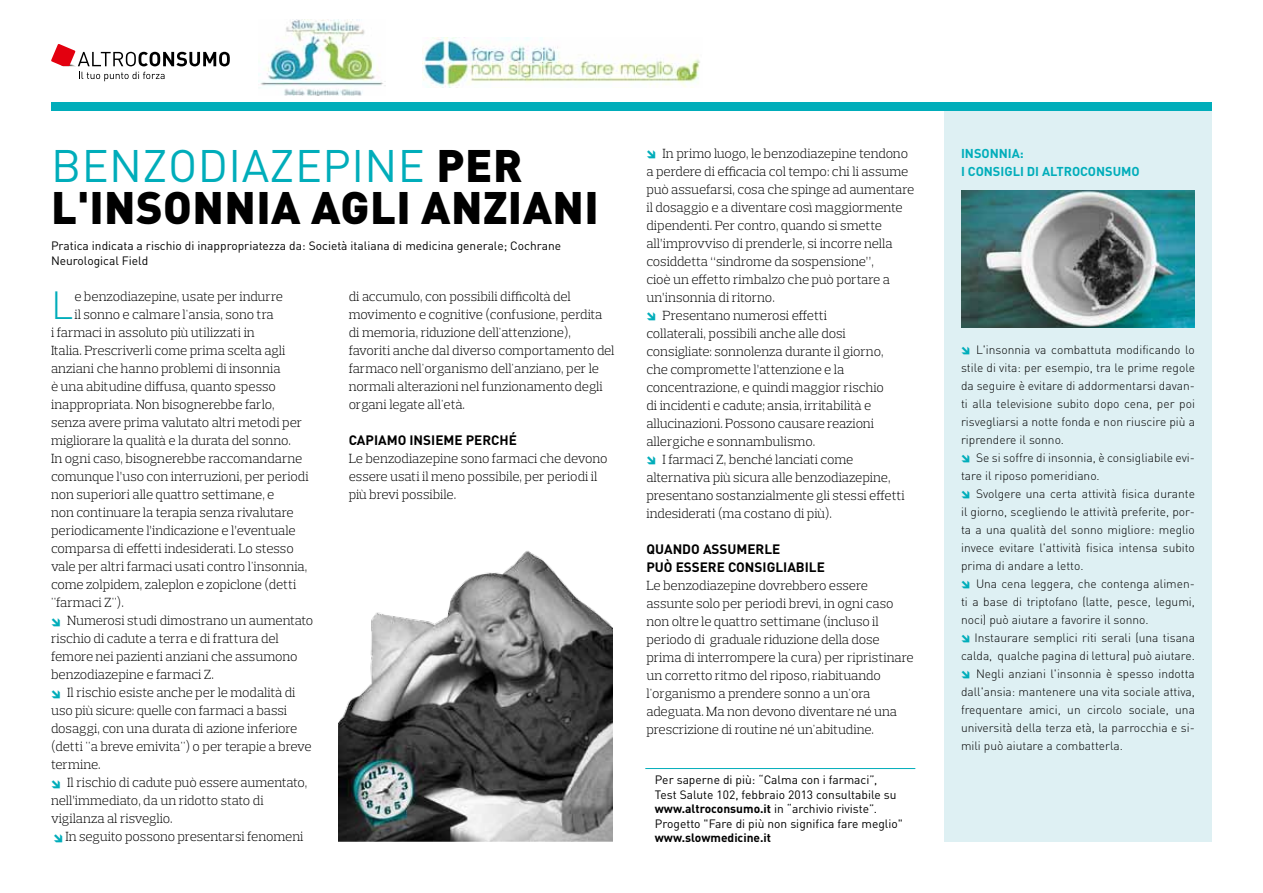
<style>
.page{position:relative;width:1263px;height:893px;background:#fff}
.page>*{position:absolute;margin:0;border:0;box-sizing:border-box;transform-origin:0 0}
.t1{font:900 45px/42px "DIN Pro";letter-spacing:.01em;color:#000}
.t2{font:300 38.85px "DIN Pro";color:#00adba}
.t3{font:300 13.5px/18px "Prelo Slab";letter-spacing:-.01em;color:#000}
.t4{font:700 13.5px/18px "DIN Pro";color:#000}
.t5{font:700 12.75px/18px "DIN Pro";color:#00adba}
.t6{font:300 12px/18px "DIN Pro";color:#000;text-align:justify}
.t7{font:12px/14.4px "DIN Pro";color:#000}
.t8{font:700 12px "DIN Pro";color:#000}
.s1{font-weight:400;color:#00adba}
.s2{font-weight:700}
</style>
<div class="page">
<div style="left:944px;top:103px;width:268px;height:739px;background:#def0f3"></div>
<div style="left:51px;top:102px;width:1161px;height:9px;background:#00adba"></div>
<svg style="left:51px;top:44px;width:179px;height:22px"></svg>
<svg style="left:79px;top:72px;width:86px;height:9px"></svg>
<img style="left:259px;top:20px;width:126px;height:76px">
<img style="left:961px;top:190px;width:234px;height:137px">
<hr style="left:645px;top:768px;width:270px;height:1px;background:#00adba">
<img style="left:338px;top:551px;width:274px;height:291px">
<img style="left:422px;top:37px;width:278px;height:51px">
<h1 class="t1" style="left:51px;top:139px;width:549px"><span class="s1">benzodiazepine</span> PER<br>L'INSONNIA AGLI ANZIANI</h1>
<p class="t7" style="left:51px;top:238px;width:512px">Pratica indicata a rischio di inappropriatezza da: Società italiana di medicina generale; Cochrane<br>Neurological Field</p>
<h2 class="t2" style="left:51px;top:275px;width:24px">L</h2>
<p class="t3" style="left:74px;top:288px;width:210px">e benzodiazepine, usate per indurre</p>
<p class="t3" style="left:74px;top:306px;width:201px">il sonno e calmare l'ansia, sono tra</p>
<p class="t3" style="left:51px;top:324px;width:205px">i farmaci in assoluto più utilizzati in</p>
<p class="t3" style="left:51px;top:342px;width:236px">Italia. Prescriverli come prima scelta agli</p>
<p class="t3" style="left:51px;top:360px;width:231px">anziani che hanno problemi di insonnia</p>
<p class="t3" style="left:51px;top:378px;width:226px">è una abitudine diffusa, quanto spesso</p>
<p class="t3" style="left:51px;top:396px;width:225px">inappropriata. Non bisognerebbe farlo,</p>
<p class="t3" style="left:51px;top:414px;width:253px">senza avere prima valutato altri metodi per</p>
<p class="t3" style="left:51px;top:432px;width:241px">migliorare la qualità e la durata del sonno.</p>
<p class="t3" style="left:51px;top:450px;width:253px">In ogni caso, bisognerebbe raccomandarne</p>
<p class="t3" style="left:51px;top:468px;width:259px">comunque l’uso con interruzioni, per periodi</p>
<p class="t3" style="left:51px;top:486px;width:225px">non superiori alle quattro settimane, e</p>
<p class="t3" style="left:51px;top:504px;width:244px">non continuare la terapia senza rivalutare</p>
<p class="t3" style="left:51px;top:522px;width:246px">periodicamente l’indicazione e l’eventuale</p>
<p class="t3" style="left:51px;top:540px;width:244px">comparsa di effetti indesiderati. Lo stesso</p>
<p class="t3" style="left:51px;top:558px;width:258px">vale per altri farmaci usati contro l'insonnia,</p>
<p class="t3" style="left:51px;top:576px;width:247px">come zolpidem, zaleplon e zopiclone (detti</p>
<p class="t3" style="left:51px;top:594px;width:74px">"farmaci Z").</p>
<p class="t3" style="left:67px;top:612px;width:247px">Numerosi studi dimostrano un aumentato</p>
<p class="t3" style="left:51px;top:630px;width:229px">rischio di cadute a terra e di frattura del</p>
<p class="t3" style="left:51px;top:648px;width:248px">femore nei pazienti anziani che assumono</p>
<p class="t3" style="left:51px;top:666px;width:164px">benzodiazepine e farmaci Z.</p>
<p class="t3" style="left:67px;top:684px;width:230px">Il rischio esiste anche per le modalità di</p>
<p class="t3" style="left:51px;top:702px;width:238px">uso più sicure: quelle con farmaci a bassi</p>
<p class="t3" style="left:51px;top:720px;width:248px">dosaggi, con una durata di azione inferiore</p>
<p class="t3" style="left:51px;top:738px;width:262px">(detti "a breve emivita") o per terapie a breve</p>
<p class="t3" style="left:51px;top:756px;width:51px">termine.</p>
<p class="t3" style="left:67px;top:774px;width:242px">Il rischio di cadute può essere aumentato,</p>
<p class="t3" style="left:51px;top:792px;width:214px">nell’immediato, da un ridotto stato di</p>
<p class="t3" style="left:51px;top:810px;width:123px">vigilanza al risveglio.</p>
<p class="t3" style="left:65px;top:828px;width:240px">In seguito possono presentarsi fenomeni</p>
<p class="t3" style="left:349px;top:288px;width:267px">di accumulo, con possibili difficoltà del movimento e cognitive (confusione, perdita di memoria, riduzione dell'attenzione), favoriti anche dal diverso comportamento del farmaco nell'organismo dell'anziano, per le normali alterazioni nel funzionamento degli organi legate all'età.</p>
<p class="t4" style="left:349px;top:430px;width:170px">CAPIAMO INSIEME PERCHÉ</p>
<p class="t3" style="left:349px;top:450px;width:260px">Le benzodiazepine sono farmaci che devono essere usati il meno possibile, per periodi il più brevi possibile.</p>
<p class="t3" style="left:663px;top:144px;width:247px">In primo luogo, le benzodiazepine tendono</p>
<p class="t3" style="left:646px;top:162px;width:264px">a perdere di efficacia col tempo: chi li assume</p>
<p class="t3" style="left:646px;top:180px;width:269px">può assuefarsi, cosa che spinge ad aumentare</p>
<p class="t3" style="left:646px;top:198px;width:258px">il dosaggio e a diventare così maggiormente</p>
<p class="t3" style="left:646px;top:216px;width:237px">dipendenti. Per contro, quando si smette</p>
<p class="t3" style="left:646px;top:234px;width:248px">all’improvviso di prenderle, si incorre nella</p>
<p class="t3" style="left:646px;top:252px;width:229px">cosiddetta “sindrome da sospensione”,</p>
<p class="t3" style="left:646px;top:270px;width:245px">cioè un effetto rimbalzo che può portare a</p>
<p class="t3" style="left:646px;top:288px;width:130px">un’insonnia di ritorno.</p>
<p class="t3" style="left:663px;top:306px;width:166px">Presentano numerosi effetti</p>
<p class="t3" style="left:646px;top:324px;width:201px">collaterali, possibili anche alle dosi</p>
<p class="t3" style="left:646px;top:342px;width:239px">consigliate: sonnolenza durante il giorno,</p>
<p class="t3" style="left:646px;top:360px;width:199px">che compromette l’attenzione e la</p>
<p class="t3" style="left:646px;top:378px;width:239px">concentrazione, e quindi maggior rischio</p>
<p class="t3" style="left:646px;top:396px;width:227px">di incidenti e cadute; ansia, irritabilità e</p>
<p class="t3" style="left:646px;top:414px;width:229px">allucinazioni. Possono causare reazioni</p>
<p class="t3" style="left:646px;top:432px;width:170px">allergiche e sonnambulismo.</p>
<p class="t3" style="left:663px;top:450px;width:192px">I farmaci Z, benché lanciati come</p>
<p class="t3" style="left:646px;top:468px;width:246px">alternativa più sicura alle benzodiazepine,</p>
<p class="t3" style="left:646px;top:486px;width:260px">presentano sostanzialmente gli stessi effetti</p>
<p class="t3" style="left:646px;top:504px;width:187px">indesiderati (ma costano di più).</p>
<p class="t4" style="left:646px;top:538px;width:180px">QUANDO ASSUMERLE<br>PUÒ ESSERE CONSIGLIABILE</p>
<p class="t3" style="left:646px;top:576px;width:269px">Le benzodiazepine dovrebbero essere assunte solo per periodi brevi, in ogni caso non oltre le quattro settimane (incluso il periodo di graduale riduzione della dose prima di interrompere la cura) per ripristinare un corretto ritmo del riposo, riabituando l'organismo a prendere sonno a un'ora adeguata. Ma non devono diventare né una prescrizione di routine né un'abitudine.</p>
<p class="t7" style="left:655px;top:772px;width:249px">Per saperne di più: “Calma con i farmaci”,<br>Test Salute 102, febbraio 2013 consultabile su <span class="s2">www.altroconsumo.it</span> in “archivio riviste”.<br>Progetto "Fare di più non significa fare meglio"</p>
<p class="t8" style="left:655px;top:828px;width:118px">www.slowmedicine.it</p>
<p class="t5" style="left:961px;top:142px;width:180px">INSONNIA:<br>I CONSIGLI DI ALTROCONSUMO</p>
<p class="t6" style="left:961px;top:339px;width:235px;text-indent:15px">L'insonnia va combattuta modificando lo stile di vita: per esempio, tra le prime regole da seguire è evitare di addormentarsi davan&shy;ti alla televisione subito dopo cena, per poi risvegliarsi a notte fonda e non riuscire più a riprendere il sonno.</p>
<p class="t6" style="left:961px;top:447px;width:235px;text-indent:15px">Se si soffre di insonnia, è consigliabile evi&shy;tare il riposo pomeridiano.</p>
<p class="t6" style="left:961px;top:483px;width:235px;text-indent:15px">Svolgere una certa attività fisica durante il giorno, scegliendo le attività preferite, por&shy;ta a una qualità del sonno migliore: meglio invece evitare l'attività fisica intensa subito prima di andare a letto.</p>
<p class="t6" style="left:961px;top:573px;width:235px;text-indent:15px">Una cena leggera, che contenga alimen&shy;ti a base di triptofano (latte, pesce, legumi, noci) può aiutare a favorire il sonno.</p>
<p class="t6" style="left:974px;top:627px;width:222px">Instaurare semplici riti serali (una tisana</p>
<p class="t6" style="left:961px;top:645px;width:235px">calda, qualche pagina di lettura) può aiutare.</p>
<p class="t6" style="left:976px;top:663px;width:220px">Negli anziani l'insonnia è spesso indotta</p>
<p class="t6" style="left:961px;top:681px;width:235px">dall'ansia: mantenere una vita sociale attiva,</p>
<p class="t6" style="left:961px;top:699px;width:235px">frequentare amici, un circolo sociale, una</p>
<p class="t6" style="left:961px;top:717px;width:235px">università della terza età, la parrocchia e si-</p>
<p class="t6" style="left:961px;top:735px;width:163px">mili può aiutare a combatterla.</p>
</div>
